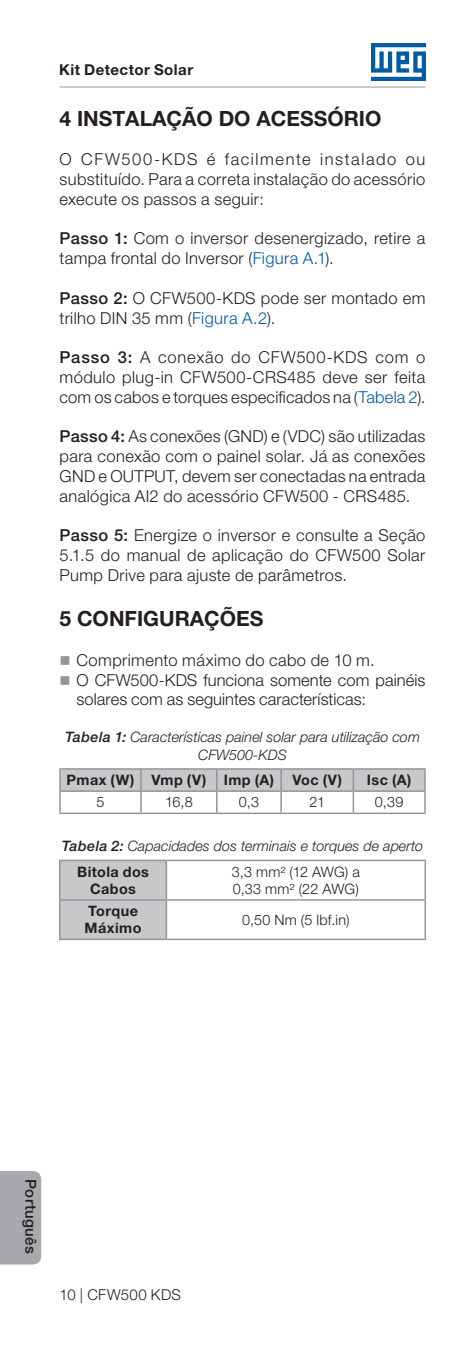
<style>
.page{position:relative;width:468px;height:1361px;background:#fff}
.page>*{position:absolute;margin:0;border:0;box-sizing:border-box;transform-origin:0 0}
.t1{font:700 21px "Helvetica Neue LT Pro";color:#231f20}
.Texto_Miolo{font:300 16.5px/19.8px "Helvetica Neue LT Pro";letter-spacing:.02em;color:#231f20;text-align:justify}
.t2{font:700 15px "Helvetica Neue LT Pro";letter-spacing:.03em;color:#231f20}
.t3{font:300 15px "Helvetica Neue LT Pro";letter-spacing:.02em;color:#231f20}
.t4{font:500 15px "Helvetica Neue LT Pro";letter-spacing:.025em;color:#231f20}
.t5{font:italic 300 14.4px/17.4px "Helvetica Neue LT Pro";color:#231f20;text-align:center}
.Cabeçalho_-_Centro{font:700 14.4px "Helvetica Neue LT Pro";letter-spacing:.03em;color:#231f20}
.Miolo_-_Centro{font:300 14.4px "Helvetica Neue LT Pro";letter-spacing:.015em;color:#231f20}
.s1{font-weight:500}
.s2{color:#015ca3}
</style>
<div class="page">
<hr style="left:60px;top:86px;width:365px;height:2px;background:#939598">
<img style="left:371px;top:43px;width:54px;height:38px">
<div style="left:0;top:1171px;width:41px;height:93px;background:#a8a9ad"></div>
<hr style="left:59px;top:792px;width:2px;height:20px;background:#939598">
<hr style="left:59px;top:812px;width:82px;height:2px;background:#939598">
<hr style="left:141px;top:812px;width:76px;height:2px;background:#939598">
<hr style="left:217px;top:812px;width:64px;height:2px;background:#939598">
<hr style="left:281px;top:812px;width:72px;height:2px;background:#939598">
<hr style="left:353px;top:812px;width:72px;height:2px;background:#939598">
<hr style="left:59px;top:770px;width:2px;height:20px;background:#939598">
<svg style="left:60px;top:770px;width:365px;height:42px"></svg>
<hr style="left:59px;top:768px;width:82px;height:2px;background:#939598">
<hr style="left:141px;top:768px;width:76px;height:2px;background:#939598">
<hr style="left:217px;top:768px;width:64px;height:2px;background:#939598">
<hr style="left:281px;top:768px;width:72px;height:2px;background:#939598">
<hr style="left:353px;top:768px;width:72px;height:2px;background:#939598">
<hr style="left:59px;top:790px;width:82px;height:2px;background:#939598">
<hr style="left:141px;top:790px;width:76px;height:2px;background:#939598">
<hr style="left:217px;top:790px;width:64px;height:2px;background:#939598">
<hr style="left:281px;top:790px;width:72px;height:2px;background:#939598">
<hr style="left:353px;top:790px;width:72px;height:2px;background:#939598">
<div style="left:60px;top:861px;width:106px;height:77px;background:#c7c8ca"></div>
<hr style="left:424px;top:900px;width:2px;height:38px;background:#939598">
<hr style="left:167px;top:938px;width:259px;height:2px;background:#939598">
<hr style="left:59px;top:861px;width:1px;height:38px;background:#939598">
<hr style="left:59px;top:900px;width:1px;height:38px;background:#939598">
<hr style="left:166px;top:861px;width:1px;height:38px;background:#939598">
<hr style="left:166px;top:900px;width:1px;height:38px;background:#939598">
<hr style="left:424px;top:861px;width:2px;height:38px;background:#939598">
<hr style="left:59px;top:859px;width:107px;height:2px;background:#939598">
<hr style="left:166px;top:859px;width:260px;height:2px;background:#939598">
<hr style="left:59px;top:899px;width:107px;height:1px;background:#939598">
<hr style="left:166px;top:899px;width:260px;height:1px;background:#939598">
<hr style="left:59px;top:938px;width:108px;height:2px;background:#939598">
<p class="t2" style="left:59px;top:61px;width:135px">Kit Detector Solar</p>
<p class="t1" style="left:60px;top:105px;width:323px">4 INSTALAÇÃO DO ACESSÓRIO</p>
<p class="Texto_Miolo" style="left:60px;top:149px;width:367px">O CFW500-KDS é facilmente instalado ou substituído. Para a correta instalação do acessório execute os passos a seguir:</p>
<p class="Texto_Miolo" style="left:60px;top:228px;width:367px"><span class="s1">Passo 1:</span> Com o inversor desenergizado, retire a tampa frontal do Inversor (<span class="s2">Figura A.1</span>).</p>
<p class="Texto_Miolo" style="left:60px;top:288px;width:367px"><span class="s1">Passo 2:</span> O CFW500-KDS pode ser montado em trilho DIN 35 mm (<span class="s2">Figura A.2</span>).</p>
<p class="Texto_Miolo" style="left:60px;top:347px;width:367px"><span class="s1">Passo 3:</span> A conexão do CFW500-KDS com o módulo plug-in CFW500-CRS485 deve ser feita com os cabos e torques especificados na (<span class="s2">Tabela 2</span>).</p>
<p class="Texto_Miolo" style="left:60px;top:426px;width:367px"><span class="s1">Passo 4:</span> As conexões (GND) e (VDC) são utilizadas para conexão com o painel solar. Já as conexões GND e OUTPUT, devem ser conectadas na entrada analógica AI2 do acessório CFW500 - CRS485.</p>
<p class="Texto_Miolo" style="left:60px;top:525px;width:367px"><span class="s1">Passo 5:</span> Energize o inversor e consulte a Seção 5.1.5 do manual de aplicação do CFW500 Solar Pump Drive para ajuste de parâmetros.</p>
<p class="t1" style="left:60px;top:605px;width:205px">5 CONFIGURAÇÕES</p>
<p class="Texto_Miolo" style="left:77px;top:649px;width:299px">Comprimento máximo do cabo de 10 m.</p>
<p class="Texto_Miolo" style="left:77px;top:669px;width:350px">O CFW500-KDS funciona somente com painéis solares com as seguintes características:</p>
<p class="t5" style="left:65px;top:728px;width:356px"><span class="s1">Tabela 1:</span> Características painel solar para utilização com<br>CFW500-KDS</p>
<p class="Cabeçalho_-_Centro" style="left:67px;top:771px;width:69px">Pmax (W)</p>
<p class="Cabeçalho_-_Centro" style="left:151px;top:771px;width:56px">Vmp (V)</p>
<p class="Cabeçalho_-_Centro" style="left:224px;top:771px;width:52px">Imp (A)</p>
<p class="Cabeçalho_-_Centro" style="left:292px;top:771px;width:51px">Voc (V)</p>
<p class="Cabeçalho_-_Centro" style="left:367px;top:771px;width:46px">Isc (A)</p>
<p class="Miolo_-_Centro" style="left:96px;top:793px;width:10px">5</p>
<p class="Miolo_-_Centro" style="left:165px;top:793px;width:29px">16,8</p>
<p class="Miolo_-_Centro" style="left:239px;top:793px;width:22px">0,3</p>
<p class="Miolo_-_Centro" style="left:309px;top:793px;width:17px">21</p>
<p class="Miolo_-_Centro" style="left:375px;top:793px;width:30px">0,39</p>
<p class="t5" style="left:62px;top:837px;width:363px"><span class="s1">Tabela 2:</span> Capacidades dos terminais e torques de aperto</p>
<p class="Cabeçalho_-_Centro" style="left:77px;top:862px;width:73px">Bitola dos</p>
<p class="Cabeçalho_-_Centro" style="left:90px;top:880px;width:47px">Cabos</p>
<p class="Miolo_-_Centro" style="left:232px;top:863px;width:130px">3,3 mm² (12 AWG) a</p>
<p class="Miolo_-_Centro" style="left:233px;top:880px;width:127px">0,33 mm² (22 AWG)</p>
<p class="Cabeçalho_-_Centro" style="left:88px;top:902px;width:52px">Torque</p>
<p class="Cabeçalho_-_Centro" style="left:85px;top:919px;width:58px">Máximo</p>
<p class="Miolo_-_Centro" style="left:242px;top:911px;width:109px">0,50 Nm (5 lbf.in)</p>
<p class="t4" style="left:40px;top:1179px;width:76px;rotate:90deg">Português</p>
<p class="t3" style="left:60px;top:1285px;width:123px">10 | CFW500 KDS</p>
</div>
